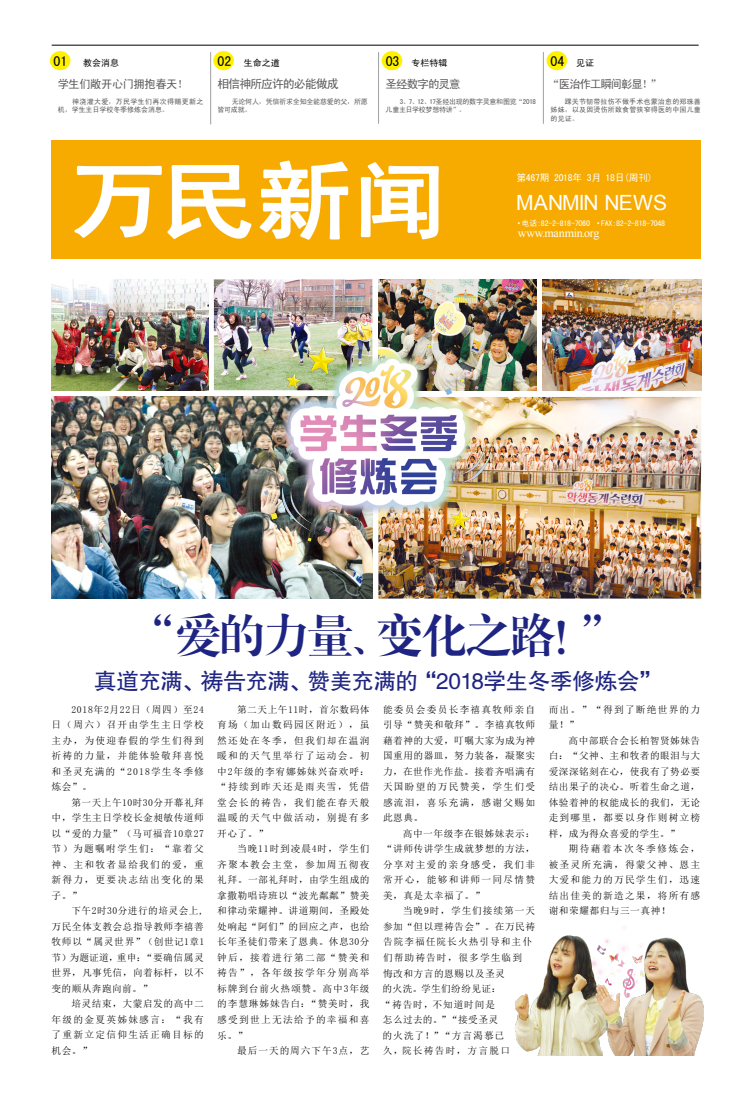
<style>
.page{position:relative;width:752px;height:1100px;background:#fff}
.page>*{position:absolute;margin:0;border:0;box-sizing:border-box;transform-origin:0 0}
.t1{font:45.2px "CT Biao Song SJ";letter-spacing:-.025em;color:#1e2481}
.t2{font:22.6px "FZHTK GBK1 0";letter-spacing:-.025em;color:#1e2481}
.t3{font:21px "Arial";letter-spacing:-.02em;color:#fff}
.t4{font:13.9px "Sim Hei";color:#000}
.t5{font:12px "Times New Roman";letter-spacing:-.02em;color:#fff}
.t6{font:12px "Sim Hei";letter-spacing:-.09em;color:#5a5757}
.t7{font:11.5px "Sim Hei";letter-spacing:-.065em;color:#5a5757}
.t8{font:11.5px "Sim Hei";letter-spacing:-.035em;color:#5a5757}
.t9{font:9.8px "Sim Hei";letter-spacing:-.025em;color:#fff}
.t10{font:9.7px/15.5px "Sim Sun";letter-spacing:.11em;color:#000;text-align:justify}
.t11{font:9px "Sim Hei";color:#000}
.t12{font:8px "Sim Hei";letter-spacing:-.03em;color:#fff}
.t13{font:7px/8.4px "Sim Hei";letter-spacing:-.01em;color:#5a5757;text-align:justify}
.t14{font:7px/8.4px "Sim Hei";letter-spacing:-.04em;color:#5a5757}
.t15{font:7px/8.4px "Sim Hei";letter-spacing:.045em;color:#5a5757}
.t16{font:7px/8.4px "Sim Hei";letter-spacing:-.03em;color:#5a5757}
.s1{font-size:13.9px}
.s2{font-size:9px}
.s3{font-family:"Arial"}
</style>
<div class="page">
<div style="left:50px;top:51px;width:20px;height:19px;background:#fff200;border-radius:50%"></div>
<div style="left:213px;top:51px;width:21px;height:19px;background:#fff200;border-radius:50%"></div>
<div style="left:381px;top:51px;width:21px;height:19px;background:#fff200;border-radius:50%"></div>
<div style="left:546px;top:51px;width:21px;height:19px;background:#fff200;border-radius:50%"></div>
<hr style="left:210px;top:52px;width:1px;height:72px;background:#9fa0a0">
<hr style="left:378px;top:52px;width:1px;height:72px;background:#9fa0a0">
<hr style="left:543px;top:52px;width:1px;height:72px;background:#9fa0a0">
<hr style="left:52px;top:45px;width:646px;height:1px;background:#000">
<img style="left:51px;top:140px;width:649px;height:119px">
<img style="left:378px;top:279px;width:158px;height:111px">
<img style="left:214px;top:279px;width:158px;height:111px">
<img style="left:52px;top:279px;width:156px;height:111px">
<img style="left:542px;top:279px;width:158px;height:111px">
<img style="left:378px;top:397px;width:322px;height:202px">
<img style="left:515px;top:927px;width:189px;height:128px">
<img style="left:52px;top:397px;width:320px;height:202px">
<img style="left:252px;top:303px;width:251px;height:283px">
<p class="t11" style="left:54px;top:58px;width:67px"><span class="s1">01</span> 教会消息</p>
<p class="t11" style="left:217px;top:58px;width:64px"><span class="s1">02</span> 生命之道</p>
<p class="t11" style="left:385px;top:58px;width:63px"><span class="s1">03</span> 专栏特辑</p>
<h3 class="t4" style="left:550px;top:54px;width:45px">04 <span class="s2">见证</span></h3>
<p class="t8" style="left:58px;top:78px;width:132px">学生们敞开心门拥抱春天！</p>
<p class="t15" style="left:58px;top:97px;width:147px;text-indent:14px">神浇灌大爱，万民学生们再次得赐更新之机，学生主日学校冬季修炼会消息。</p>
<p class="t6" style="left:217px;top:78px;width:123px">相信神所应许的必能做成</p>
<p class="t16" style="left:217px;top:97px;width:152px;text-indent:14px">无论何人，凭信祈求全知全能慈爱的父，所愿皆可成就。</p>
<p class="t7" style="left:385px;top:79px;width:77px">圣经数字的灵意</p>
<p class="t14" style="left:385px;top:97px;width:152px;text-indent:14px">3、7、12、17圣经出现的数字灵意和图览“2018儿童主日学校梦想特讲”。</p>
<p class="t7" style="left:548px;top:78px;width:113px">“医治作工瞬间彰显！”</p>
<p class="t13" style="left:550px;top:97px;width:152px;text-indent:14px">踝关节韧带拉伤不做手术也蒙治愈的郑珠善姊妹，以及因烫伤所致食管狭窄得医的中国儿童的见证。</p>
<p class="t9" style="left:516px;top:173px;width:138px">第467期 2018年 3月 18日(周刊)</p>
<h3 class="t3" style="left:516px;top:189px;width:152px">MANMIN NEWS</h3>
<p class="t12" style="left:517px;top:219px;width:149px"><span class="s3">•</span> 电话:82-2-818-7060 <span class="s3">•</span> FAX:82-2-818-7048</p>
<p class="t5" style="left:517px;top:225px;width:83px">www.manmin.org</p>
<h1 class="t1" style="left:141px;top:613px;width:475px">“爱的力量、变化之路！”</h1>
<h2 class="t2" style="left:94px;top:668px;width:569px">真道充满、祷告充满、赞美充满的“2018学生冬季修炼会”</h2>
<p class="t10" style="left:51px;top:702px;width:154px;text-indent:20px">2018年2月22日（周四）至24日（周六）召开由学生主日学校主办，为使迎春假的学生们得到祈祷的力量，并能体验敬拜喜悦和圣灵充满的“2018学生冬季修炼会”。</p>
<p class="t10" style="left:51px;top:795px;width:154px;text-indent:20px">第一天上午10时30分开幕礼拜中，学生主日学校长金昶敏传道师以“爱的力量”（马可福音10章27节）为题嘱咐学生们：“靠着父神、主和牧者显给我们的爱，重新得力，更要决志结出变化的果子。”</p>
<p class="t10" style="left:51px;top:903px;width:154px;text-indent:20px">下午2时30分进行的培灵会上,万民全体支教会总指导教师李禧善牧师以“属灵世界”（创世记1章1节）为题证道，重申：“要确信属灵世界，凡事凭信，向着标杆，以不变的顺从奔跑向前。”</p>
<p class="t10" style="left:51px;top:996px;width:154px;text-indent:20px">培灵结束，大蒙启发的高中二年级的金夏英姊妹感言：“我有了重新立定信仰生活正确目标的机会。”</p>
<p class="t10" style="left:383px;top:702px;width:153px">能委员会委员长李禧真牧师亲自引导“赞美和敬拜”。李禧真牧师藉着神的大爱，叮嘱大家为成为神国重用的器皿，努力装备，凝聚实力，在世作光作盐。接着齐唱满有天国盼望的万民赞美，学生们受感流泪，喜乐充满，感谢父赐如此恩典。</p>
<p class="t10" style="left:383px;top:826px;width:153px;text-indent:20px">高中一年级李在银姊妹表示：“讲师传讲学生成就梦想的方法，分享对主爱的亲身感受，我们非常开心，能够和讲师一同尽情赞美，真是太幸福了。”</p>
<p class="t10" style="left:381px;top:903px;width:155px;text-align:left;text-indent:21px">当晚9时，学生们接续第一天参加“但以理祷告会”。在万民祷告院李福任院长火热引导和主仆们帮助祷告时，很多学生临到<br>悔改和方言的恩赐以及圣灵<br>的火洗。学生们纷纷见证：<br>“祷告时，不知道时间是<br>怎么过去的。”“接受圣灵<br>的火洗了！”“方言渴慕已<br>久，院长祷告时，方言脱口</p>
<p class="t10" style="left:548px;top:702px;width:153px">而出。”“得到了断绝世界的力量！”</p>
<p class="t10" style="left:548px;top:733px;width:153px;text-indent:20px">高中部联合会长柏智贤姊妹告白：“父神、主和牧者的眼泪与大爱深深铭刻在心，使我有了势必要结出果子的决心。听着生命之道，体验着神的权能成长的我们，无论走到哪里，都要以身作则树立榜样，成为得众喜爱的学生。”</p>
<p class="t10" style="left:548px;top:841px;width:153px;text-indent:20px">期待藉着本次冬季修炼会，被圣灵所充满，得蒙父神、恩主大爱和能力的万民学生们，迅速结出佳美的新造之果，将所有感谢和荣耀都归与三一真神！</p>
<p class="t10" style="left:217px;top:702px;width:154px;text-indent:20px">第二天上午11时，首尔数码体育场（加山数码园区附近），虽然还处在冬季，但我们却在温润暖和的天气里举行了运动会。初中2年级的李宥娜姊妹兴奋欢呼：“持续到昨天还是雨夹雪，凭借堂会长的祷告，我们能在春天般温暖的天气中做活动，别提有多开心了。”</p>
<p class="t10" style="left:217px;top:841px;width:154px;text-indent:20px">当晚11时到凌晨4时，学生们齐聚本教会主堂，参加周五彻夜礼拜。一部礼拜时，由学生组成的拿撒勒唱诗班以“波光粼粼”赞美和律动荣耀神。讲道期间，圣殿处处响起“阿们”的回应之声，也给长年圣徒们带来了恩典。休息30分钟后，接着进行第二部“赞美和祷告”，各年级按学年分别高举标牌到台前火热颂赞。高中3年级的李慧琳姊妹告白：“赞美时，我感受到世上无法给予的幸福和喜乐。”</p>
<p class="t10" style="left:237px;top:1043px;width:134px">最后一天的周六下午3点，艺</p>
</div>
